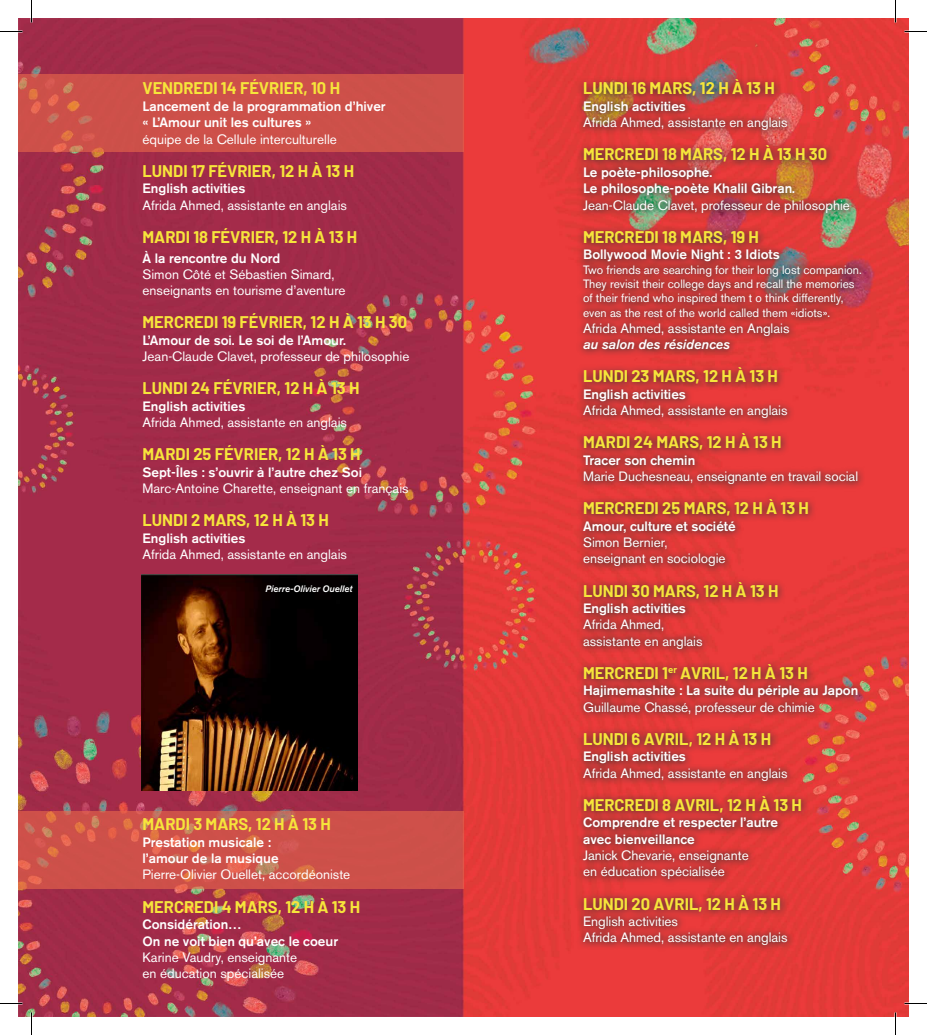
<style>
.page{position:relative;width:927px;height:1035px;background:#fff}
.page>*{position:absolute;margin:0;border:0;box-sizing:border-box;transform-origin:0 0}
.t1{font:700 16.5px "Barlow";color:#f6e53b}
.t2{font:13.5px/16.2px "Akzidenz Grotesk BE";color:#fff}
.t3{font:500 13.5px/16.5px "Akzidenz Grotesk BE";color:#fff}
.t4{font:italic 500 13.5px "Akzidenz Grotesk BE";color:#fff}
.t5{font:12px/14.4px "Akzidenz Grotesk BE";color:#fff}
.t6{font:italic 500 9.3px "Akzidenz Grotesk BE";color:#fff}
</style>
<div class="page">
<img style="left:18px;top:18px;width:891px;height:999px">
<svg style="left:18px;top:811px;width:446px;height:78px;background:#ce534a"></svg>
<div style="left:18px;top:75px;width:446px;height:77px;background:#cd5049"></div>
<div style="left:576px;top:73px;width:293px;height:880px;background:#343534;opacity:.75"></div>
<img style="left:141px;top:575px;width:216px;height:216px">
<svg style="left:0;top:31px;width:22px;height:1px"></svg>
<svg style="left:904px;top:31px;width:23px;height:1px"></svg>
<svg style="left:0;top:1003px;width:22px;height:1px"></svg>
<svg style="left:904px;top:1003px;width:23px;height:1px"></svg>
<svg style="left:31px;top:0;width:1px;height:22px"></svg>
<svg style="left:31px;top:1012px;width:1px;height:23px"></svg>
<svg style="left:895px;top:0;width:1px;height:22px"></svg>
<svg style="left:895px;top:1012px;width:1px;height:23px"></svg>
<p class="t1" style="left:143px;top:76px;width:199px">VENDREDI 14 FÉVRIER, 10 H</p>
<p class="t3" style="left:143px;top:98px;width:245px">Lancement de la programmation d’hiver « L’Amour unit les cultures »</p>
<p class="t2" style="left:143px;top:131px;width:196px">équipe de la Cellule interculturelle</p>
<p class="t1" style="left:143px;top:159px;width:213px">LUNDI 17 FÉVRIER, 12 H À 13 H</p>
<p class="t3" style="left:143px;top:180px;width:104px">English activities</p>
<p class="t2" style="left:143px;top:197px;width:206px">Afrida Ahmed, assistante en anglais</p>
<p class="t1" style="left:143px;top:225px;width:216px">MARDI 18 FÉVRIER, 12 H À 13 H</p>
<p class="t3" style="left:143px;top:250px;width:139px">À la rencontre du Nord</p>
<p class="t2" style="left:143px;top:266px;width:205px">Simon Côté et Sébastien Simard, enseignants en tourisme d’aventure</p>
<p class="t1" style="left:143px;top:310px;width:266px">MERCREDI 19 FÉVRIER, 12 H À 13 H 30</p>
<p class="t3" style="left:143px;top:332px;width:205px">L’Amour de soi. Le soi de l’Amour.</p>
<p class="t2" style="left:143px;top:348px;width:268px">Jean-Claude Clavet, professeur de philosophie</p>
<p class="t1" style="left:143px;top:376px;width:218px">LUNDI 24 FÉVRIER, 12 H À 13 H</p>
<p class="t3" style="left:143px;top:398px;width:104px">English activities</p>
<p class="t2" style="left:143px;top:414px;width:206px">Afrida Ahmed, assistante en anglais</p>
<p class="t1" style="left:143px;top:442px;width:220px">MARDI 25 FÉVRIER, 12 H À 13 H</p>
<p class="t3" style="left:143px;top:464px;width:221px">Sept-Îles : s’ouvrir à l’autre chez Soi</p>
<p class="t2" style="left:143px;top:480px;width:268px">Marc-Antoine Charette, enseignant en français</p>
<p class="t1" style="left:143px;top:508px;width:188px">LUNDI 2 MARS, 12 H À 13 H</p>
<p class="t3" style="left:143px;top:530px;width:104px">English activities</p>
<p class="t2" style="left:143px;top:546px;width:206px">Afrida Ahmed, assistante en anglais</p>
<p class="t6" style="left:265px;top:584px;width:88px">Pierre-Olivier Ouellet</p>
<p class="t1" style="left:143px;top:812px;width:190px">MARDI 3 MARS, 12 H À 13 H</p>
<p class="t3" style="left:143px;top:833px;width:138px">Prestation musicale : l’amour de la musique</p>
<p class="t2" style="left:143px;top:866px;width:209px">Pierre-Olivier Ouellet, accordéoniste</p>
<p class="t1" style="left:143px;top:894px;width:219px">MERCREDI 4 MARS, 12 H À 13 H</p>
<p class="t3" style="left:143px;top:916px;width:197px">Considération…<br>On ne voit bien qu’avec le coeur</p>
<p class="t2" style="left:143px;top:949px;width:156px">Karine Vaudry, enseignante en éducation spécialisée</p>
<p class="t1" style="left:583px;top:76px;width:193px">LUNDI 16 MARS, 12 H À 13 H</p>
<p class="t3" style="left:583px;top:98px;width:104px">English activities</p>
<p class="t2" style="left:583px;top:114px;width:206px">Afrida Ahmed, assistante en anglais</p>
<p class="t1" style="left:583px;top:142px;width:246px">MERCREDI 18 MARS, 12 H À 13 H 30</p>
<p class="t3" style="left:583px;top:164px;width:214px">Le poète-philosophe.<br>Le philosophe-poète Khalil Gibran.</p>
<p class="t2" style="left:583px;top:197px;width:268px">Jean-Claude Clavet, professeur de philosophie</p>
<p class="t1" style="left:583px;top:225px;width:177px">MERCREDI 18 MARS, 19 H</p>
<p class="t3" style="left:583px;top:246px;width:198px">Bollywood Movie Night : 3 Idiots</p>
<p class="t5" style="left:583px;top:262px;width:280px">Two friends are searching for their long lost companion.<br>They revisit their college days and recall the memories of their friend who inspired them t o think differently, even as the rest of the world called them «idiots».</p>
<p class="t2" style="left:583px;top:320px;width:208px">Afrida Ahmed, assistante en Anglais</p>
<p class="t4" style="left:583px;top:337px;width:148px">au salon des résidences</p>
<p class="t1" style="left:583px;top:364px;width:196px">LUNDI 23 MARS, 12 H À 13 H</p>
<p class="t3" style="left:583px;top:386px;width:104px">English activities</p>
<p class="t2" style="left:583px;top:402px;width:206px">Afrida Ahmed, assistante en anglais</p>
<p class="t1" style="left:583px;top:430px;width:200px">MARDI 24 MARS, 12 H À 13 H</p>
<p class="t3" style="left:583px;top:452px;width:114px">Tracer son chemin</p>
<p class="t2" style="left:583px;top:468px;width:277px">Marie Duchesneau, enseignante en travail social</p>
<p class="t1" style="left:583px;top:496px;width:227px">MERCREDI 25 MARS, 12 H À 13 H</p>
<p class="t3" style="left:583px;top:518px;width:154px">Amour, culture et société</p>
<p class="t2" style="left:583px;top:534px;width:144px">Simon Bernier, enseignant en sociologie</p>
<p class="t1" style="left:583px;top:578px;width:197px">LUNDI 30 MARS, 12 H À 13 H</p>
<p class="t3" style="left:583px;top:600px;width:104px">English activities</p>
<p class="t2" style="left:583px;top:617px;width:121px">Afrida Ahmed, assistante en anglais</p>
<p class="t1" style="left:583px;top:661px;width:226px">MERCREDI 1<sup>er</sup> AVRIL, 12 H À 13 H</p>
<p class="t3" style="left:583px;top:682px;width:277px">Hajimemashite : La suite du périple au Japon</p>
<p class="t2" style="left:583px;top:699px;width:233px">Guillaume Chassé, professeur de chimie</p>
<p class="t1" style="left:583px;top:727px;width:190px">LUNDI 6 AVRIL, 12 H À 13 H</p>
<p class="t3" style="left:583px;top:748px;width:104px">English activities</p>
<p class="t2" style="left:583px;top:765px;width:206px">Afrida Ahmed, assistante en anglais</p>
<p class="t1" style="left:583px;top:793px;width:220px">MERCREDI 8 AVRIL, 12 H À 13 H</p>
<p class="t3" style="left:583px;top:814px;width:196px">Comprendre et respecter l’autre avec bienveillance</p>
<p class="t2" style="left:583px;top:847px;width:167px">Janick Chevarie, enseignante en éducation spécialisée</p>
<p class="t1" style="left:583px;top:891px;width:199px">LUNDI 20 AVRIL, 12 H À 13 H</p>
<p class="t2" style="left:583px;top:913px;width:206px">English activities<br>Afrida Ahmed, assistante en anglais</p>
</div>
